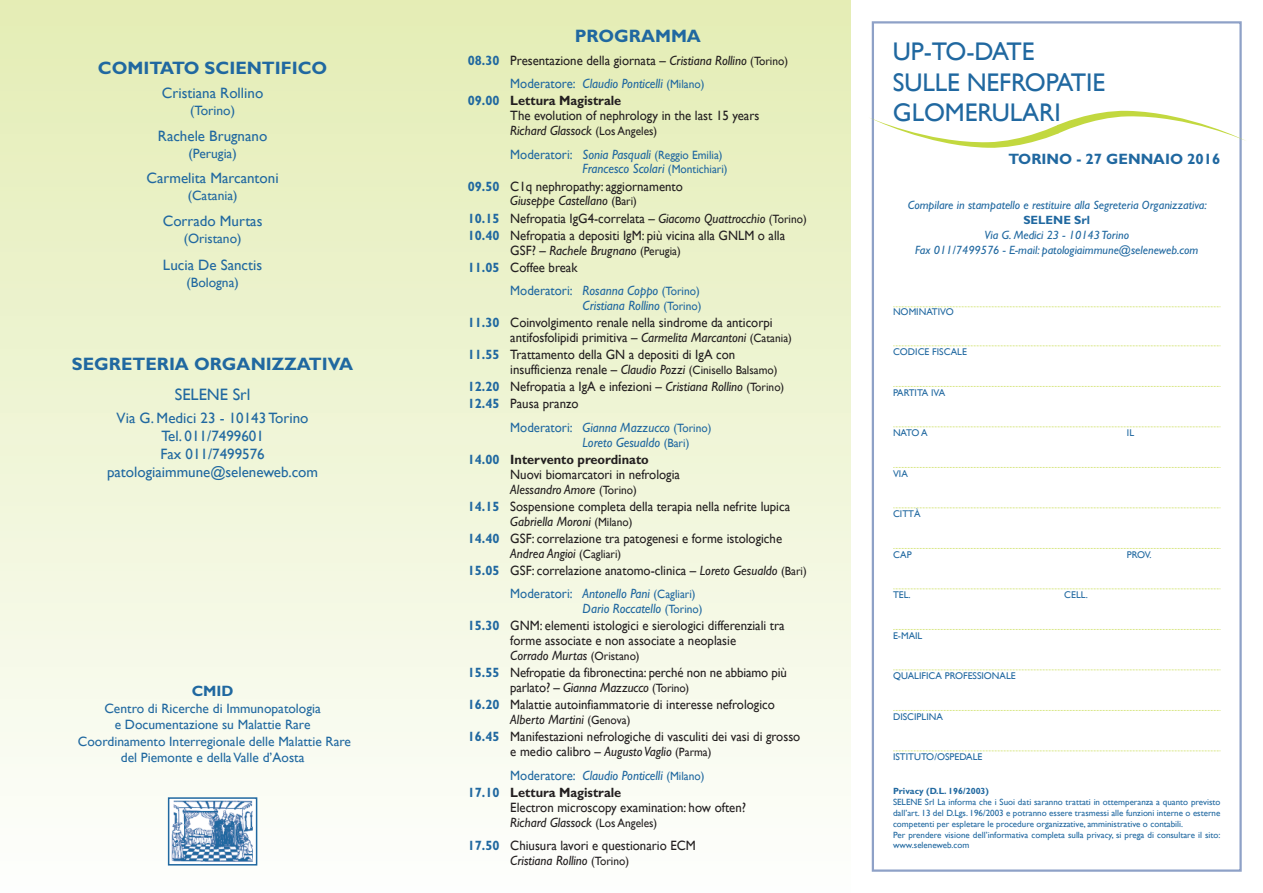
<style>
.page{position:relative;width:1263px;height:893px;background:#fff}
.page>*{position:absolute;margin:0;border:0;box-sizing:border-box;transform-origin:0 0}
.t1{font:25.5px/30.6px "Gill Sans";letter-spacing:-.005em;color:#2068a0}
.t2{font:700 18px "Gill Sans";color:#2068a0}
.t3{font:16.5px "Gill Sans";color:#2068a0}
.t4{font:15px/18px "Gill Sans";color:#2068a0;text-align:center}
.t5{font:700 15px "Gill Sans";color:#2068a0}
.t6{font:13.5px/15px "Gill Sans";color:#231f20;scale:.95 1}
.t7{font:13.5px/16.2px "Gill Sans";color:#2068a0;text-align:center}
.t8{font:italic 13.5px/14.9px "Gill Sans";color:#2068a0;scale:.95 1}
.t9{font:italic 12px/15px "Gill Sans";color:#2068a0;text-align:center}
.t10{font:12px "Gill Sans";color:#2068a0;scale:.95 1}
.t11{font:700 12px "Gill Sans";color:#2068a0}
.t12{font:9.75px "Gill Sans";color:#2068a0}
.t13{font:9.75px "Gill Sans";letter-spacing:-.04em;color:#2068a0}
.t14{font:9px/10.8px "Gill Sans";color:#2068a0}
.t15{font:700 9px "Gill Sans";color:#2068a0}
.s1{font-weight:700;color:#2068a0}
.s2{font-style:italic}
.s3{font-size:12px}
.s4{color:#2068a0}
.s5{font-style:italic;color:#2068a0}
.s6{font-size:12px;color:#2068a0}
.s7{font-weight:700}
.s8{font-size:13.5px}
.s9{font-style:italic;font-size:13.5px}
.s10{font-style:normal}
.s11{font-style:normal;font-size:12px}
.s12{font-weight:700;font-style:normal}
.s13{font-weight:700;font-style:normal;color:#231f20}
</style>
<div class="page">
<div style="left:0;top:0;width:850px;height:893px;background:linear-gradient(to bottom,#e3edb4,#fdfefc)"></div>
<div style="left:168px;top:797px;width:89px;height:68px;border:2px solid #2068a0"></div>
<img style="left:171px;top:801px;width:83px;height:61px">
<div style="left:872px;top:21px;width:370px;height:851px;border:2px solid #8ea1c7"></div>
<svg style="left:893px;top:306px;width:328px;height:1px"></svg>
<svg style="left:893px;top:345px;width:328px;height:1px"></svg>
<svg style="left:893px;top:386px;width:328px;height:1px"></svg>
<svg style="left:893px;top:426px;width:328px;height:1px"></svg>
<svg style="left:893px;top:467px;width:328px;height:1px"></svg>
<svg style="left:893px;top:507px;width:328px;height:1px"></svg>
<svg style="left:893px;top:548px;width:328px;height:1px"></svg>
<svg style="left:893px;top:588px;width:328px;height:1px"></svg>
<svg style="left:893px;top:629px;width:328px;height:1px"></svg>
<svg style="left:893px;top:669px;width:328px;height:1px"></svg>
<svg style="left:893px;top:710px;width:328px;height:1px"></svg>
<svg style="left:893px;top:750px;width:328px;height:1px"></svg>
<svg style="left:870px;top:110px;width:376px;height:39px"></svg>
<h2 class="t2" style="left:98px;top:61px;width:231px">COMITATO SCIENTIFICO</h2>
<p class="t4" style="left:162px;top:84px;width:103px">Cristiana Rollino</p>
<p class="t7" style="left:190px;top:102px;width:46px">(Torino)</p>
<p class="t4" style="left:158px;top:126px;width:111px">Rachele Brugnano</p>
<p class="t7" style="left:188px;top:145px;width:50px">(Perugia)</p>
<p class="t4" style="left:147px;top:169px;width:134px">Carmelita Marcantoni</p>
<p class="t7" style="left:188px;top:188px;width:51px">(Catania)</p>
<p class="t4" style="left:163px;top:212px;width:101px">Corrado Murtas</p>
<p class="t7" style="left:184px;top:230px;width:59px">(Oristano)</p>
<p class="t4" style="left:163px;top:256px;width:101px">Lucia De Sanctis</p>
<p class="t7" style="left:186px;top:275px;width:54px">(Bologna)</p>
<h2 class="t2" style="left:72px;top:357px;width:283px">SEGRETERIA ORGANIZZATIVA</h2>
<p class="t3" style="left:175px;top:384px;width:77px">SELENE Srl</p>
<p class="t4" style="left:107px;top:408px;width:213px">Via G. Medici 23 - 10143 Torino<br>Tel. 011/7499601<br>Fax 011/7499576 patologiaimmune@seleneweb.com</p>
<p class="t5" style="left:192px;top:685px;width:43px">CMID</p>
<p class="t7" style="left:78px;top:700px;width:275px">Centro di Ricerche di Immunopatologia<br>e Documentazione su Malattie Rare Coordinamento Interregionale delle Malattie Rare del Piemonte e dellaValle d’Aosta</p>
<h2 class="t2" style="left:575px;top:29px;width:128px">PROGRAMMA</h2>
<p class="t6" style="left:510px;top:48px;width:294px;line-height:23.4px;text-indent:-43px"><span class="s1">08.30</span> Presentazione della giornata – <span class="s2">Cristiana Rollino</span> <span class="s3">(Torino)<br></span><span class="s4">Moderatore:</span> <span class="s5">Claudio Ponticelli</span> <span class="s6">(Milano)</span></p>
<p class="t6" style="left:510px;top:93px;width:264px;text-indent:-43px"><span class="s1">09.00</span> <span class="s7">Lettura Magistrale<br></span>The evolution of nephrology in the last 15 years<br><span class="s2">Richard Glassock</span> <span class="s3">(Los Angeles)</span></p>
<p class="t10" style="left:510px;top:147px;width:225px"><span class="s8">Moderatori:</span> <span class="s9">Sonia Pasquali</span> (Reggio Emilia)</p>
<p class="t6" style="left:468px;top:160px;width:275px;line-height:17.2px;text-indent:115px"><span class="s5">Francesco Scolari</span> <span class="s6">(Montichiari)<br></span><span class="s1">09.50</span> C1q nephropathy: aggiornamento</p>
<p class="t6" style="left:468px;top:192px;width:358px;line-height:17.1px;text-indent:43px"><span class="s2">Giuseppe Castellano</span> <span class="s3">(Bari)<br></span><span class="s1">10.15</span> Nefropatia IgG4-correlata – <span class="s2">Giacomo Quattrocchio</span> <span class="s3">(Torino)<br></span><span class="s1">10.40</span> Nefropatia a depositi IgM: più vicina alla GNLM o alla</p>
<p class="t6" style="left:468px;top:241px;width:226px;line-height:17.1px;text-indent:43px">GSF? – <span class="s2">Rachele Brugnano</span> <span class="s3">(Perugia)<br></span><span class="s1">11.05</span> Coffee break</p>
<p class="t8" style="left:510px;top:284px;width:203px;text-align:right"><span class="s10">Moderatori:</span> Rosanna Coppo <span class="s11">(Torino)<br></span>Cristiana Rollino <span class="s11">(Torino)</span></p>
<p class="t6" style="left:510px;top:315px;width:298px;text-indent:-43px"><span class="s1">11.30</span> Coinvolgimento renale nella sindrome da anticorpi antifosfolipidi primitiva – <span class="s2">Carmelita Marcantoni</span> <span class="s3">(Catania)</span></p>
<p class="t6" style="left:510px;top:347px;width:283px;text-indent:-43px"><span class="s1">11.55</span> Trattamento della GN a depositi di IgA con insufficienza renale – <span class="s2">Claudio Pozzi</span> <span class="s3">(Cinisello Balsamo)</span></p>
<p class="t6" style="left:468px;top:378px;width:335px;line-height:17.1px"><span class="s1">12.20</span> Nefropatia a IgA e infezioni – <span class="s2">Cristiana Rollino</span> <span class="s3">(Torino)<br></span><span class="s1">12.45</span> Pausa pranzo</p>
<p class="t8" style="left:583px;top:421px;width:137px;text-indent:-72px"><span class="s10">Moderatori:</span> Gianna Mazzucco <span class="s11">(Torino)<br></span>Loreto Gesualdo <span class="s11">(Bari)</span></p>
<p class="t6" style="left:510px;top:452px;width:180px;text-indent:-43px"><span class="s1">14.00</span> <span class="s7">Intervento preordinato<br></span>Nuovi biomarcatori in nefrologia<br><span class="s2">Alessandro Amore</span> <span class="s3">(Torino)</span></p>
<p class="t6" style="left:510px;top:499px;width:296px;text-indent:-43px"><span class="s1">14.15</span> Sospensione completa della terapia nella nefrite lupica<br><span class="s2">Gabriella Moroni</span> <span class="s3">(Milano)</span></p>
<p class="t6" style="left:510px;top:531px;width:288px;text-indent:-43px"><span class="s1">14.40</span> GSF: correlazione tra patogenesi e forme istologiche<br><span class="s2">Andrea Angioi</span> <span class="s3">(Cagliari)</span></p>
<p class="t6" style="left:510px;top:558px;width:313px;line-height:23.4px;text-indent:-43px"><span class="s1">15.05</span> GSF: correlazione anatomo-clinica – <span class="s2">Loreto Gesualdo</span> <span class="s3">(Bari)<br></span><span class="s4">Moderatori:</span> <span class="s5">Antonello Pani</span> <span class="s6">(Cagliari)</span></p>
<p class="t6" style="left:468px;top:600px;width:335px;line-height:17.2px;text-indent:115px"><span class="s5">Dario Roccatello</span> <span class="s6">(Torino)<br></span><span class="s1">15.30</span> GNM: elementi istologici e sierologici differenziali tra</p>
<p class="t6" style="left:510px;top:633px;width:239px">forme associate e non associate a neoplasie<br><span class="s2">Corrado Murtas</span> <span class="s3">(Oristano)</span></p>
<p class="t6" style="left:510px;top:665px;width:293px;text-indent:-43px"><span class="s1">15.55</span> Nefropatie da fibronectina: perché non ne abbiamo più parlato? – <span class="s2">Gianna Mazzucco</span> <span class="s3">(Torino)</span></p>
<p class="t6" style="left:510px;top:697px;width:280px;text-indent:-43px"><span class="s1">16.20</span> Malattie autoinfiammatorie di interesse nefrologico<br><span class="s2">Alberto Martini</span> <span class="s3">(Genova)</span></p>
<p class="t6" style="left:510px;top:729px;width:307px;text-indent:-43px"><span class="s1">16.45</span> Manifestazioni nefrologiche di vasculiti dei vasi di grosso e medio calibro – <span class="s2">AugustoVaglio</span> <span class="s3">(Parma)</span></p>
<p class="t8" style="left:468px;top:768px;width:251px;line-height:17.1px;text-indent:43px"><span class="s10">Moderatore:</span> Claudio Ponticelli <span class="s11">(Milano)<br></span><span class="s12">17.10</span> <span class="s13">Lettura Magistrale</span></p>
<p class="t6" style="left:510px;top:800px;width:250px">Electron microscopy examination: how often?<br><span class="s2">Richard Glassock</span> <span class="s3">(Los Angeles)</span></p>
<p class="t6" style="left:510px;top:838px;width:197px;text-indent:-43px"><span class="s1">17.50</span> Chiusura lavori e questionario ECM<br><span class="s2">Cristiana Rollino</span> <span class="s3">(Torino)</span></p>
<h1 class="t1" style="left:893px;top:36px;width:214px">UP-TO-DATE<br>SULLE NEFROPATIE<br>GLOMERULARI</h1>
<p class="t5" style="left:1008px;top:154px;width:213px">TORINO - 27 GENNAIO 2016</p>
<p class="t9" style="left:908px;top:199px;width:301px">Compilare in stampatello e restituire alla Segreteria Organizzativa:</p>
<p class="t11" style="left:1023px;top:216px;width:68px">SELENE Srl</p>
<p class="t9" style="left:915px;top:229px;width:285px">Via G. Medici 23 - 10143Torino<br>Fax 011/7499576 - E-mail: patologiaimmune@seleneweb.com</p>
<p class="t12" style="left:893px;top:306px;width:62px">NOMINATIVO</p>
<p class="t12" style="left:893px;top:346px;width:75px">CODICE FISCALE</p>
<p class="t13" style="left:893px;top:387px;width:54px">PARTITA IVA</p>
<p class="t12" style="left:893px;top:427px;width:36px">NATO A</p>
<p class="t12" style="left:1127px;top:427px;width:9px">IL</p>
<p class="t12" style="left:893px;top:468px;width:16px">VIA</p>
<p class="t12" style="left:893px;top:508px;width:27px">CITTà</p>
<p class="t12" style="left:893px;top:549px;width:20px">CAP</p>
<p class="t12" style="left:1127px;top:549px;width:26px">PROV.</p>
<p class="t12" style="left:893px;top:589px;width:19px">TEL.</p>
<p class="t12" style="left:1064px;top:589px;width:25px">CELL.</p>
<p class="t12" style="left:893px;top:630px;width:31px">E-MAIL</p>
<p class="t12" style="left:893px;top:670px;width:124px">QUALIFICA PROFESSIONALE</p>
<p class="t12" style="left:893px;top:711px;width:51px">DISCIPLINA</p>
<p class="t12" style="left:893px;top:751px;width:91px">ISTITUTO/OSPEDALE</p>
<p class="t15" style="left:893px;top:788px;width:98px">Privacy (D.L. 196/2003)</p>
<p class="t14" style="left:893px;top:797px;width:329px">SELENE Srl La informa che i Suoi dati saranno trattati in ottemperanza a quanto previsto dall’art. 13 del D.Lgs. 196/2003 e potranno essere trasmessi alle funzioni interne o esterne competenti per espletare le procedure organizzative, amministrative o contabili.<br>Per prendere visione dell’informativa completa sulla privacy, si prega di consultare il sito: www.seleneweb.com</p>
</div>
